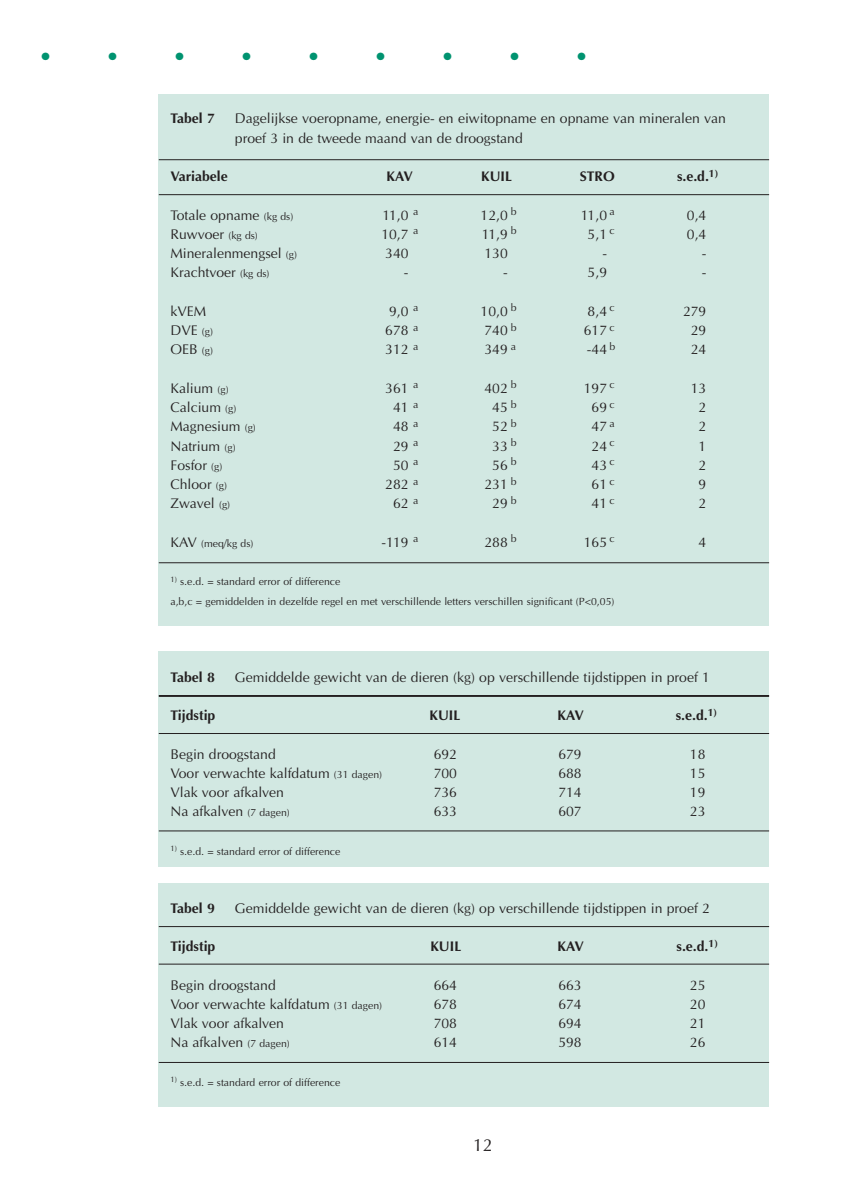
<style>
.page{position:relative;width:842px;height:1190px;background:#fff}
.page>*{position:absolute;margin:0;border:0;box-sizing:border-box;transform-origin:0 0}
.t1{font:17.5px "Optima";color:#231f20}
.t2{font:14px/19.2px "Optima";color:#231f20}
.t3{font:700 14px "Optima";color:#231f20}
.t4{font:10.5px/19.2px "Optima";color:#231f20}
.t5{font:10.5px "Zapf Dingbats";color:#009370}
.s1{font-size:10.5px}
.s2{font-size:14px}
</style>
<div class="page">
<div style="left:159px;top:883px;width:610px;height:223px;background:#d2e8e2"></div>
<div style="left:159px;top:94px;width:610px;height:531px;background:#d2e8e2"></div>
<hr style="left:159px;top:159px;width:610px;height:1px;background:#231f20">
<hr style="left:159px;top:194px;width:610px;height:1px;background:#231f20">
<hr style="left:159px;top:562px;width:610px;height:1px;background:#231f20">
<div style="left:159px;top:651px;width:610px;height:216px;background:#d2e8e2"></div>
<hr style="left:159px;top:696px;width:610px;height:1px;background:#231f20">
<hr style="left:159px;top:733px;width:610px;height:1px;background:#231f20">
<hr style="left:159px;top:830px;width:610px;height:1px;background:#231f20">
<hr style="left:159px;top:926px;width:610px;height:1px;background:#231f20">
<hr style="left:159px;top:964px;width:610px;height:1px;background:#231f20">
<hr style="left:159px;top:1062px;width:610px;height:1px;background:#231f20">
<p class="t5" style="left:41px;top:51px;width:10px">●</p>
<p class="t5" style="left:108px;top:51px;width:10px">●</p>
<p class="t5" style="left:175px;top:51px;width:10px">●</p>
<p class="t5" style="left:242px;top:51px;width:10px">●</p>
<p class="t5" style="left:309px;top:51px;width:10px">●</p>
<p class="t5" style="left:376px;top:51px;width:10px">●</p>
<p class="t5" style="left:443px;top:51px;width:10px">●</p>
<p class="t5" style="left:510px;top:51px;width:10px">●</p>
<p class="t5" style="left:577px;top:51px;width:10px">●</p>
<p class="t3" style="left:170px;top:113px;width:46px">Tabel 7</p>
<p class="t2" style="left:235px;top:110px;width:492px">Dagelijkse voeropname, energie- en eiwitopname en opname van mineralen van proef 3 in de tweede maand van de droogstand</p>
<p class="t3" style="left:170px;top:171px;width:59px">Variabele</p>
<p class="t3" style="left:387px;top:171px;width:28px">KAV</p>
<p class="t3" style="left:481px;top:171px;width:33px">KUIL</p>
<p class="t3" style="left:580px;top:171px;width:36px">STRO</p>
<p class="t3" style="left:677px;top:171px;width:43px">s.e.d.<sup>1)</sup></p>
<p class="t2" style="left:170px;top:207px;width:124px">Totale opname <span class="s1">(kg ds)</span></p>
<p class="t2" style="left:382px;top:207px;width:37px">11,0 <sup>a</sup></p>
<p class="t2" style="left:480px;top:207px;width:38px">12,0 <sup>b</sup></p>
<p class="t2" style="left:581px;top:207px;width:35px">11,0 <sup>a</sup></p>
<p class="t2" style="left:687px;top:207px;width:21px">0,4</p>
<p class="t2" style="left:170px;top:226px;width:89px">Ruwvoer <span class="s1">(kg ds)</span></p>
<p class="t2" style="left:381px;top:226px;width:38px">10,7 <sup>a</sup></p>
<p class="t2" style="left:482px;top:226px;width:37px">11,9 <sup>b</sup></p>
<p class="t2" style="left:587px;top:226px;width:29px">5,1 <sup>c</sup></p>
<p class="t2" style="left:687px;top:226px;width:21px">0,4</p>
<p class="t2" style="left:170px;top:245px;width:128px">Mineralenmengsel <span class="s1">(g)</span></p>
<p class="t2" style="left:385px;top:245px;width:25px">340</p>
<p class="t2" style="left:484px;top:245px;width:25px">130</p>
<p class="t2" style="left:602px;top:245px;width:6px">-</p>
<p class="t2" style="left:701px;top:245px;width:6px">-</p>
<p class="t2" style="left:170px;top:264px;width:101px">Krachtvoer <span class="s1">(kg ds)</span></p>
<p class="t2" style="left:404px;top:264px;width:6px">-</p>
<p class="t2" style="left:503px;top:264px;width:6px">-</p>
<p class="t2" style="left:587px;top:264px;width:21px">5,9</p>
<p class="t2" style="left:701px;top:264px;width:6px">-</p>
<p class="t2" style="left:170px;top:303px;width:37px">kVEM</p>
<p class="t2" style="left:389px;top:303px;width:31px">9,0 <sup>a</sup></p>
<p class="t2" style="left:480px;top:303px;width:38px">10,0 <sup>b</sup></p>
<p class="t2" style="left:587px;top:303px;width:29px">8,4 <sup>c</sup></p>
<p class="t2" style="left:683px;top:303px;width:25px">279</p>
<p class="t2" style="left:170px;top:322px;width:44px">DVE <span class="s1">(g)</span></p>
<p class="t2" style="left:385px;top:322px;width:35px">678 <sup>a</sup></p>
<p class="t2" style="left:484px;top:322px;width:34px">740 <sup>b</sup></p>
<p class="t2" style="left:584px;top:322px;width:33px">617 <sup>c</sup></p>
<p class="t2" style="left:691px;top:322px;width:17px">29</p>
<p class="t2" style="left:170px;top:341px;width:44px">OEB <span class="s1">(g)</span></p>
<p class="t2" style="left:385px;top:341px;width:35px">312 <sup>a</sup></p>
<p class="t2" style="left:484px;top:341px;width:33px">349 <sup>a</sup></p>
<p class="t2" style="left:587px;top:341px;width:30px">-44 <sup>b</sup></p>
<p class="t2" style="left:691px;top:341px;width:17px">24</p>
<p class="t2" style="left:170px;top:380px;width:60px">Kalium <span class="s1">(g)</span></p>
<p class="t2" style="left:385px;top:380px;width:35px">361 <sup>a</sup></p>
<p class="t2" style="left:484px;top:380px;width:34px">402 <sup>b</sup></p>
<p class="t2" style="left:584px;top:380px;width:33px">197 <sup>c</sup></p>
<p class="t2" style="left:691px;top:380px;width:17px">13</p>
<p class="t2" style="left:170px;top:399px;width:67px">Calcium <span class="s1">(g)</span></p>
<p class="t2" style="left:393px;top:399px;width:27px">41 <sup>a</sup></p>
<p class="t2" style="left:492px;top:399px;width:26px">45 <sup>b</sup></p>
<p class="t2" style="left:591px;top:399px;width:25px">69 <sup>c</sup></p>
<p class="t2" style="left:698px;top:399px;width:9px">2</p>
<p class="t2" style="left:170px;top:418px;width:87px">Magnesium <span class="s1">(g)</span></p>
<p class="t2" style="left:393px;top:418px;width:27px">48 <sup>a</sup></p>
<p class="t2" style="left:492px;top:418px;width:26px">52 <sup>b</sup></p>
<p class="t2" style="left:591px;top:418px;width:25px">47 <sup>a</sup></p>
<p class="t2" style="left:698px;top:418px;width:9px">2</p>
<p class="t2" style="left:170px;top:438px;width:67px">Natrium <span class="s1">(g)</span></p>
<p class="t2" style="left:393px;top:438px;width:27px">29 <sup>a</sup></p>
<p class="t2" style="left:492px;top:438px;width:26px">33 <sup>b</sup></p>
<p class="t2" style="left:591px;top:438px;width:25px">24 <sup>c</sup></p>
<p class="t2" style="left:698px;top:438px;width:9px">1</p>
<p class="t2" style="left:170px;top:457px;width:53px">Fosfor <span class="s1">(g)</span></p>
<p class="t2" style="left:393px;top:457px;width:27px">50 <sup>a</sup></p>
<p class="t2" style="left:492px;top:457px;width:26px">56 <sup>b</sup></p>
<p class="t2" style="left:591px;top:457px;width:25px">43 <sup>c</sup></p>
<p class="t2" style="left:698px;top:457px;width:9px">2</p>
<p class="t2" style="left:170px;top:476px;width:58px">Chloor <span class="s1">(g)</span></p>
<p class="t2" style="left:385px;top:476px;width:35px">282 <sup>a</sup></p>
<p class="t2" style="left:484px;top:476px;width:34px">231 <sup>b</sup></p>
<p class="t2" style="left:591px;top:476px;width:25px">61 <sup>c</sup></p>
<p class="t2" style="left:698px;top:476px;width:9px">9</p>
<p class="t2" style="left:170px;top:495px;width:61px">Zwavel <span class="s1">(g)</span></p>
<p class="t2" style="left:393px;top:495px;width:27px">62 <sup>a</sup></p>
<p class="t2" style="left:492px;top:495px;width:26px">29 <sup>b</sup></p>
<p class="t2" style="left:591px;top:495px;width:25px">41 <sup>c</sup></p>
<p class="t2" style="left:698px;top:495px;width:9px">2</p>
<p class="t4" style="left:170px;top:535px;width:84px"><span class="s2">KAV</span> (meq/kg ds)</p>
<p class="t2" style="left:382px;top:534px;width:38px">-119 <sup>a</sup></p>
<p class="t2" style="left:484px;top:534px;width:34px">288 <sup>b</sup></p>
<p class="t2" style="left:584px;top:534px;width:33px">165 <sup>c</sup></p>
<p class="t2" style="left:698px;top:534px;width:9px">4</p>
<p class="t4" style="left:170px;top:573px;width:445px"><sup>1)</sup> s.e.d. = standard error of difference<br>a,b,c = gemiddelden in dezelfde regel en met verschillende letters verschillen significant (P&lt;0,05)</p>
<p class="t3" style="left:170px;top:671px;width:46px">Tabel 8</p>
<p class="t2" style="left:235px;top:669px;width:476px">Gemiddelde gewicht van de dieren (kg) op verschillende tijdstippen in proef 1</p>
<p class="t3" style="left:170px;top:710px;width:46px">Tijdstip</p>
<p class="t3" style="left:429px;top:710px;width:33px">KUIL</p>
<p class="t3" style="left:557px;top:710px;width:28px">KAV</p>
<p class="t3" style="left:676px;top:710px;width:43px">s.e.d.<sup>1)</sup></p>
<p class="t2" style="left:170px;top:746px;width:107px">Begin droogstand</p>
<p class="t2" style="left:434px;top:746px;width:25px">692</p>
<p class="t2" style="left:558px;top:746px;width:25px">679</p>
<p class="t2" style="left:690px;top:746px;width:17px">18</p>
<p class="t2" style="left:170px;top:765px;width:213px">Voor verwachte kalfdatum <span class="s1">(31 dagen)</span></p>
<p class="t2" style="left:434px;top:765px;width:25px">700</p>
<p class="t2" style="left:558px;top:765px;width:25px">688</p>
<p class="t2" style="left:690px;top:765px;width:17px">15</p>
<p class="t2" style="left:170px;top:784px;width:115px">Vlak voor afkalven</p>
<p class="t2" style="left:434px;top:784px;width:25px">736</p>
<p class="t2" style="left:558px;top:784px;width:25px">714</p>
<p class="t2" style="left:690px;top:784px;width:17px">19</p>
<p class="t2" style="left:170px;top:803px;width:121px">Na afkalven <span class="s1">(7 dagen)</span></p>
<p class="t2" style="left:434px;top:803px;width:25px">633</p>
<p class="t2" style="left:558px;top:803px;width:25px">607</p>
<p class="t2" style="left:690px;top:803px;width:17px">23</p>
<p class="t4" style="left:170px;top:843px;width:171px"><sup>1)</sup> s.e.d. = standard error of difference</p>
<p class="t3" style="left:170px;top:902px;width:46px">Tabel 9</p>
<p class="t2" style="left:235px;top:900px;width:476px">Gemiddelde gewicht van de dieren (kg) op verschillende tijdstippen in proef 2</p>
<p class="t3" style="left:170px;top:941px;width:46px">Tijdstip</p>
<p class="t3" style="left:430px;top:941px;width:33px">KUIL</p>
<p class="t3" style="left:557px;top:941px;width:28px">KAV</p>
<p class="t3" style="left:676px;top:941px;width:43px">s.e.d.<sup>1)</sup></p>
<p class="t2" style="left:170px;top:977px;width:107px">Begin droogstand</p>
<p class="t2" style="left:434px;top:977px;width:25px">664</p>
<p class="t2" style="left:558px;top:977px;width:25px">663</p>
<p class="t2" style="left:690px;top:977px;width:17px">25</p>
<p class="t2" style="left:170px;top:996px;width:213px">Voor verwachte kalfdatum <span class="s1">(31 dagen)</span></p>
<p class="t2" style="left:434px;top:996px;width:25px">678</p>
<p class="t2" style="left:558px;top:996px;width:25px">674</p>
<p class="t2" style="left:690px;top:996px;width:17px">20</p>
<p class="t2" style="left:170px;top:1015px;width:115px">Vlak voor afkalven</p>
<p class="t2" style="left:434px;top:1015px;width:25px">708</p>
<p class="t2" style="left:558px;top:1015px;width:25px">694</p>
<p class="t2" style="left:690px;top:1015px;width:17px">21</p>
<p class="t2" style="left:170px;top:1034px;width:121px">Na afkalven <span class="s1">(7 dagen)</span></p>
<p class="t2" style="left:434px;top:1034px;width:25px">614</p>
<p class="t2" style="left:558px;top:1034px;width:25px">598</p>
<p class="t2" style="left:690px;top:1034px;width:17px">26</p>
<p class="t4" style="left:170px;top:1074px;width:171px"><sup>1)</sup> s.e.d. = standard error of difference</p>
<p class="t1" style="left:473px;top:1138px;width:21px">12</p>
</div>
